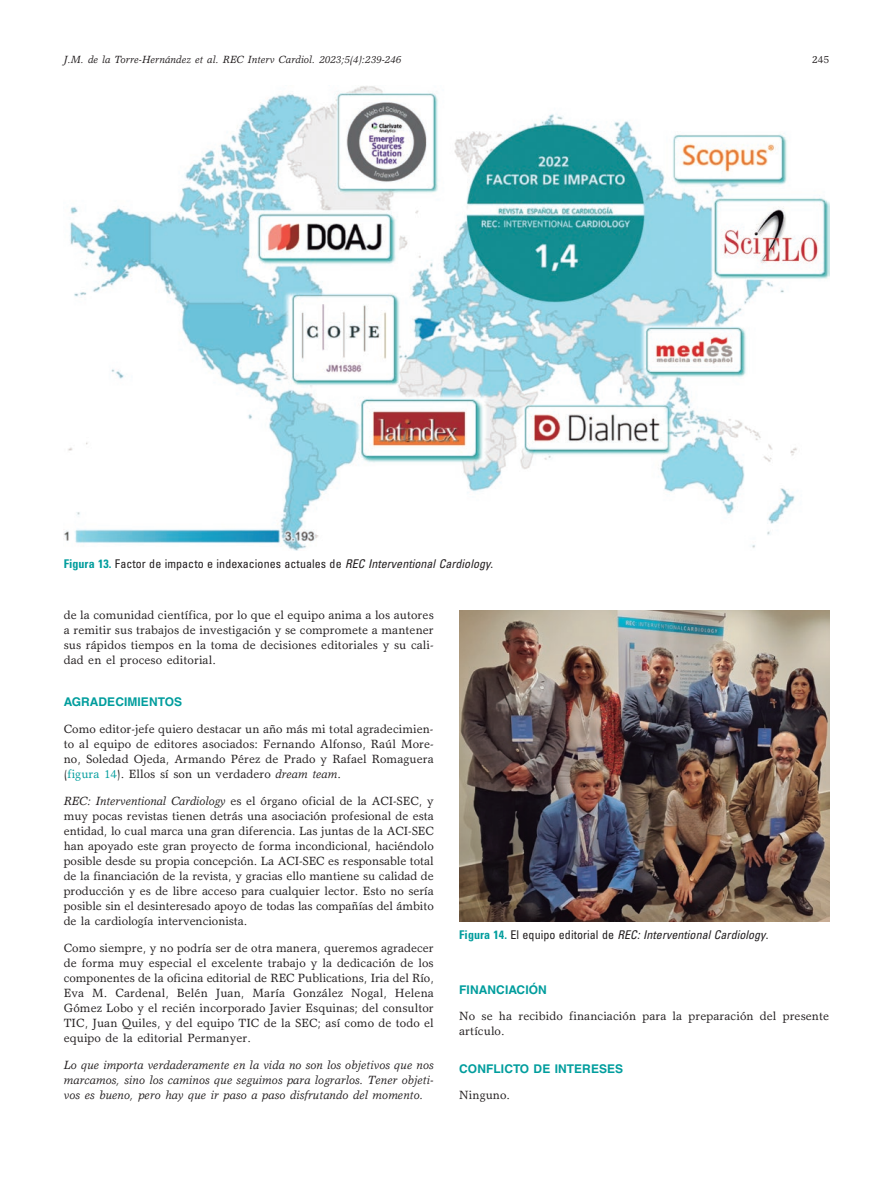
<style>
.page{position:relative;width:893px;height:1191px;background:#fff}
.page>*{position:absolute;margin:0;border:0;box-sizing:border-box;transform-origin:0 0}
.t1{font:12px/15px "Garth Graphic Std";letter-spacing:.005em;color:#231f20;text-align:justify}
.t2{font:italic 12px/15px "Garth Graphic Std";letter-spacing:.005em;color:#231f20;text-align:justify}
.t3{font:condensed 12px "Univers LT Std";letter-spacing:.005em;color:#231f20}
.t4{font:italic condensed 12px "Univers LT Std";letter-spacing:.005em;color:#231f20}
.t5{font:700 12px "Helvetica LT Std";letter-spacing:.005em;color:#009d9d}
.t6{font:italic 10.5px "Garth Graphic Std";letter-spacing:.005em;color:#231f20}
.t7{font:10.5px "Garth Graphic Std";color:#231f20}
.s1{font-weight:700;color:#009d9d}
.s2{font-style:italic}
.s3{color:#009d9d}
.s4{font-weight:700;font-style:normal;color:#009d9d}
.s5{font-style:normal}
</style>
<div class="page">
<img style="left:64px;top:86px;width:765px;height:464px">
<img style="left:459px;top:611px;width:370px;height:310px">
<p class="t6" style="left:64px;top:53px;width:339px">J.M. de la Torre-Hernández et al. REC Interv Cardiol. 2023;5(4):239-246</p>
<p class="t7" style="left:812px;top:53px;width:19px">245</p>
<p class="t3" style="left:64px;top:555px;width:431px"><span class="s1">Figura 13.</span> Factor de impacto e indexaciones actuales de <span class="s2">REC Interventional Cardiology</span>.</p>
<p class="t1" style="left:64px;top:607px;width:371px">de la comunidad científica, por lo que el equipo anima a los autores a remitir sus trabajos de investigación y se compromete a mantener sus rápidos tiempos en la toma de decisiones editoriales y su cali&shy;dad en el proceso editorial.</p>
<p class="t5" style="left:64px;top:695px;width:120px">AGRADECIMIENTOS</p>
<p class="t1" style="left:64px;top:721px;width:372px">Como editor-jefe quiero destacar un año más mi total agradecimien&shy;to al equipo de editores asociados: Fernando Alfonso, Raúl More&shy;no, Soledad Ojeda, Armando Pérez de Prado y Rafael Romaguera (<span class="s3">figura 14</span>). Ellos sí son un verdadero <span class="s2">dream team</span>.</p>
<p class="t1" style="left:64px;top:793px;width:372px"><span class="s2">REC: Interventional Cardiology</span> es el órgano oficial de la ACI-SEC, y muy pocas revistas tienen detrás una asociación profesional de esta entidad, lo cual marca una gran diferencia. Las juntas de la ACI-SEC han apoyado este gran proyecto de forma incondicional, haciéndolo posible desde su propia concepción. La ACI-SEC es responsable total de la financiación de la revista, y gracias ello mantiene su calidad de producción y es de libre acceso para cualquier lector. Esto no sería posible sin el desinteresado apoyo de todas las compañías del ámbito de la cardiología intervencionista.</p>
<p class="t1" style="left:64px;top:940px;width:372px">Como siempre, y no podría ser de otra manera, queremos agradecer de forma muy especial el excelente trabajo y la dedicación de los componentes de la oficina editorial de REC Publications, Iria del Río, Eva M. Cardenal, Belén Juan, María González Nogal, Helena Gómez Lobo y el recién incorporado Javier Esquinas; del consultor TIC, Juan Quiles, y del equipo TIC de la SEC; así como de todo el equipo de la editorial Permanyer.</p>
<p class="t2" style="left:64px;top:1057px;width:371px">Lo que importa verdaderamente en la vida no son los objetivos que nos marcamos, sino los caminos que seguimos para lograrlos. Tener objeti&shy;vos es bueno, pero hay que ir paso a paso disfrutando del momento.</p>
<p class="t4" style="left:459px;top:926px;width:311px"><span class="s4">Figura 14.</span> <span class="s5">El equipo editorial de</span> REC: Interventional Cardiology<span class="s5">.</span></p>
<p class="t5" style="left:459px;top:982px;width:89px">FINANCIACIÓN</p>
<p class="t1" style="left:459px;top:1008px;width:371px">No se ha recibido financiación para la preparación del presente artículo.</p>
<p class="t5" style="left:459px;top:1062px;width:165px">CONFLICTO DE INTERESES</p>
<p class="t1" style="left:459px;top:1087px;width:52px">Ninguno.</p>
</div>
